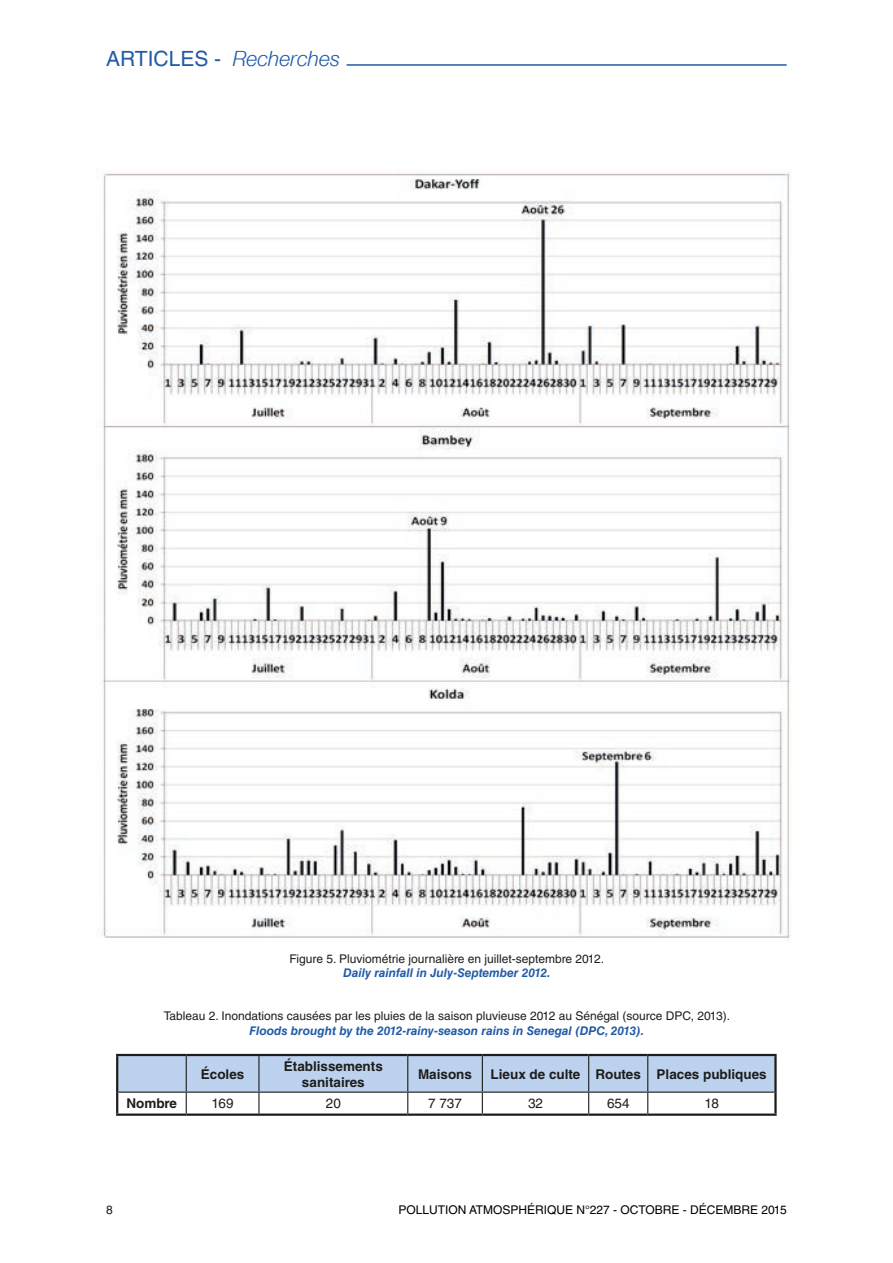
<style>
.page{position:relative;width:893px;height:1263px;background:#fff}
.page>*{position:absolute;margin:0;border:0;box-sizing:border-box;transform-origin:0 0}
.t1{font:italic 21px "Helvetica Neue";color:#215ba7}
.t2{font:700 13.5px/16.2px "Helvetica LT Std";color:#1d1d1b;text-align:center}
.t3{font:13.5px "Helvetica LT Std";color:#1d1d1b}
.t4{font:12px "Helvetica LT Std";color:#1d1d1b}
.t5{font:italic 700 12px "Helvetica LT Std";color:#215ba7}
.t6{font:12px "Helvetica LT Std";color:#000}
.s1{font-family:"Helvetica LT Std";font-style:normal}
</style>
<div class="page">
<hr style="left:347px;top:64px;width:440px;height:2px;background:#215ba7">
<img style="left:102px;top:172px;width:688px;height:766px">
<hr style="left:116px;top:1054px;width:70px;height:2px;background:#1d1d1b">
<hr style="left:116px;top:1056px;width:2px;height:36px;background:#1d1d1b">
<hr style="left:186px;top:1054px;width:73px;height:2px;background:#1d1d1b">
<hr style="left:259px;top:1054px;width:149px;height:2px;background:#1d1d1b">
<hr style="left:408px;top:1054px;width:74px;height:2px;background:#1d1d1b">
<hr style="left:482px;top:1054px;width:107px;height:2px;background:#1d1d1b">
<hr style="left:589px;top:1054px;width:59px;height:2px;background:#1d1d1b">
<hr style="left:648px;top:1054px;width:129px;height:2px;background:#1d1d1b">
<hr style="left:774px;top:1056px;width:3px;height:36px;background:#1d1d1b">
<hr style="left:116px;top:1092px;width:2px;height:21px;background:#1d1d1b">
<hr style="left:774px;top:1092px;width:3px;height:21px;background:#1d1d1b">
<hr style="left:116px;top:1113px;width:70px;height:3px;background:#1d1d1b">
<hr style="left:186px;top:1113px;width:73px;height:3px;background:#1d1d1b">
<hr style="left:259px;top:1113px;width:149px;height:3px;background:#1d1d1b">
<hr style="left:408px;top:1113px;width:74px;height:3px;background:#1d1d1b">
<hr style="left:482px;top:1113px;width:107px;height:3px;background:#1d1d1b">
<hr style="left:589px;top:1113px;width:59px;height:3px;background:#1d1d1b">
<hr style="left:648px;top:1113px;width:129px;height:3px;background:#1d1d1b">
<svg style="left:117px;top:1055px;width:658px;height:58px"></svg>
<h1 class="t1" style="left:106px;top:46px;width:235px"><span class="s1">ARTICLES -</span> Recherches</h1>
<p class="t4" style="left:290px;top:952px;width:316px">Figure 5. Pluviométrie journalière en juillet-septembre 2012.</p>
<p class="t5" style="left:343px;top:966px;width:209px">Daily rainfall in July-September 2012.</p>
<p class="t4" style="left:164px;top:1009px;width:568px">Tableau 2. Inondations causées par les pluies de la saison pluvieuse 2012 au Sénégal (source DPC, 2013).</p>
<p class="t5" style="left:250px;top:1023px;width:396px">Floods brought by the 2012-rainy-season rains in Senegal (DPC, 2013).</p>
<p class="t2" style="left:201px;top:1066px;width:45px">Écoles</p>
<p class="t2" style="left:284px;top:1057px;width:100px">Établissements sanitaires</p>
<p class="t2" style="left:418px;top:1066px;width:56px">Maisons</p>
<p class="t2" style="left:491px;top:1066px;width:278px">Lieux de culte Routes Places publiques</p>
<p class="t2" style="left:126px;top:1095px;width:52px">Nombre</p>
<p class="t3" style="left:212px;top:1095px;width:23px">169</p>
<p class="t3" style="left:326px;top:1095px;width:17px">20</p>
<p class="t3" style="left:428px;top:1095px;width:35px">7 737</p>
<p class="t3" style="left:528px;top:1095px;width:17px">32</p>
<p class="t3" style="left:607px;top:1095px;width:24px">654</p>
<p class="t3" style="left:704px;top:1095px;width:16px">18</p>
<p class="t4" style="left:106px;top:1203px;width:8px">8</p>
<p class="t6" style="left:398px;top:1203px;width:390px">POLLUTION ATMOSPHÉRIQUE N°227 - OCTOBRE - DÉCEMBRE 2015</p>
</div>
